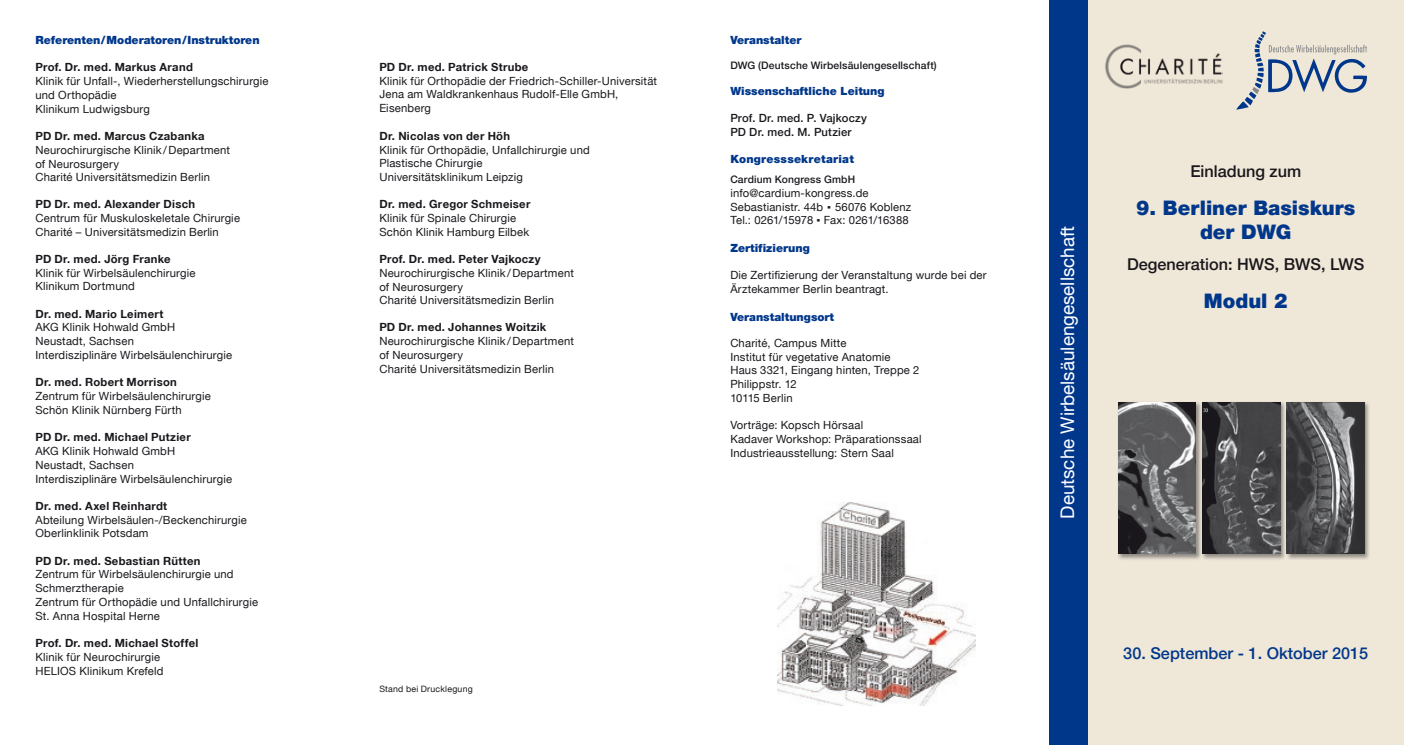
<style>
.page{position:relative;width:1404px;height:745px;background:#fff}
.page>*{position:absolute;margin:0;border:0;box-sizing:border-box;transform-origin:0 0}
.t1{font:900 20px/24px "Helvetica Neue LT";color:#00378b;text-align:center}
.t2{font:18.75px "Helvetica Neue LT";color:#fff}
.t3{font:500 16.25px "Helvetica Neue LT";color:#1a171c}
.t4{font:500 16.25px "Helvetica Neue LT";color:#00378b}
.t5{font:11.25px/13.8px "Helvetica Neue LT";letter-spacing:.015em;color:#1a171c}
.t6{font:700 11.25px "Helvetica Neue LT";letter-spacing:.025em;color:#1a171c}
.t7{font:900 11.25px "Helvetica Neue LT";color:#00378b}
.t8{font:500 11.25px/13.5px "Helvetica Neue LT";letter-spacing:.015em;color:#1a171c}
.t9{font:900 11.25px "Helvetica Neue LT";letter-spacing:.025em;color:#00378b}
.t10{font:500 10.25px "Helvetica Neue LT";letter-spacing:.015em;color:#1a171c}
.t11{font:8.75px "Helvetica Neue LT";letter-spacing:.025em;color:#1a171c}
.s1{font-family:"Times New Roman"}
</style>
<div class="page">
<img style="left:777px;top:502px;width:198px;height:202px">
<div style="left:1048px;top:0;width:355px;height:744px;background:#efe7d8"></div>
<div style="left:1049px;top:0;width:38px;height:744px;background:#00378b"></div>
<div style="left:1116px;top:400px;width:85px;height:160px;background:#1a171c;opacity:.45"></div>
<img style="left:1118px;top:402px;width:77px;height:151px">
<div style="left:1200px;top:400px;width:86px;height:160px;background:#1a171c;opacity:.45"></div>
<img style="left:1202px;top:402px;width:77px;height:151px">
<div style="left:1285px;top:400px;width:85px;height:160px;background:#1a171c;opacity:.45"></div>
<img style="left:1286px;top:402px;width:78px;height:151px">
<svg style="left:1236px;top:31px;width:130px;height:79px"></svg>
<img style="left:1105px;top:44px;width:117px;height:44px">
<p class="t7" style="left:35px;top:33px;width:226px">Referenten/Moderatoren/Instruktoren</p>
<p class="t6" style="left:35px;top:60px;width:159px">Prof. Dr. med. Markus Arand</p>
<p class="t5" style="left:35px;top:74px;width:235px">Klinik für Unfall-, Wiederherstellungschirurgie und Orthopädie<br>Klinikum Ludwigsburg</p>
<p class="t6" style="left:35px;top:129px;width:171px">PD Dr. med. Marcus Czabanka</p>
<p class="t5" style="left:35px;top:143px;width:196px">Neurochirurgische Klinik/Department of Neurosurgery<br>Charité Universitätsmedizin Berlin</p>
<p class="t6" style="left:35px;top:197px;width:161px">PD Dr. med. Alexander Disch</p>
<p class="t5" style="left:35px;top:211px;width:206px">Centrum für Muskuloskeletale Chirurgie<br>Charité – Universitätsmedizin Berlin</p>
<p class="t6" style="left:35px;top:252px;width:137px">PD Dr. med. Jörg Franke</p>
<p class="t5" style="left:35px;top:265px;width:161px">Klinik für Wirbelsäulenchirurgie<br>Klinikum Dortmund</p>
<p class="t6" style="left:35px;top:306px;width:129px">Dr. med. Mario Leimert</p>
<p class="t5" style="left:35px;top:320px;width:198px">AKG Klinik Hohwald GmbH<br>Neustadt, Sachsen<br>Interdisziplinäre Wirbelsäulenchirurgie</p>
<p class="t6" style="left:35px;top:375px;width:143px">Dr. med. Robert Morrison</p>
<p class="t5" style="left:35px;top:389px;width:177px">Zentrum für Wirbelsäulenchirurgie<br>Schön Klinik Nürnberg Fürth</p>
<p class="t6" style="left:35px;top:430px;width:157px">PD Dr. med. Michael Putzier</p>
<p class="t5" style="left:35px;top:443px;width:198px">AKG Klinik Hohwald GmbH<br>Neustadt, Sachsen<br>Interdisziplinäre Wirbelsäulenchirurgie</p>
<p class="t6" style="left:35px;top:498px;width:133px">Dr. med. Axel Reinhardt</p>
<p class="t5" style="left:35px;top:512px;width:213px">Abteilung Wirbelsäulen-/Beckenchirurgie<br>Oberlinklinik Potsdam</p>
<p class="t6" style="left:35px;top:553px;width:166px">PD Dr. med. Sebastian Rütten</p>
<p class="t5" style="left:35px;top:567px;width:224px">Zentrum für Wirbelsäulenchirurgie und<br>Schmerztherapie<br>Zentrum für Orthopädie und Unfallchirurgie<br>St. Anna Hospital Herne</p>
<p class="t6" style="left:35px;top:635px;width:164px">Prof. Dr. med. Michael Stoffel</p>
<p class="t5" style="left:35px;top:649px;width:130px">Klinik für Neurochirurgie<br>HELIOS Klinikum Krefeld</p>
<p class="t6" style="left:379px;top:60px;width:150px">PD Dr. med. Patrick Strube</p>
<p class="t5" style="left:379px;top:74px;width:279px">Klinik für Orthopädie der Friedrich-Schiller-Universität<br>Jena am Waldkrankenhaus Rudolf-Elle GmbH,<br>Eisenberg</p>
<p class="t6" style="left:379px;top:129px;width:132px">Dr. Nicolas von der Höh</p>
<p class="t5" style="left:379px;top:142px;width:212px">Klinik für Orthopädie, Unfallchirurgie und<br>Plastische Chirurgie<br>Universitätsklinikum Leipzig</p>
<p class="t6" style="left:379px;top:197px;width:152px">Dr. med. Gregor Schmeiser</p>
<p class="t5" style="left:379px;top:211px;width:151px">Klinik für Spinale Chirurgie<br>Schön Klinik Hamburg Eilbek</p>
<p class="t6" style="left:379px;top:252px;width:163px">Prof. Dr. med. Peter Vajkoczy</p>
<p class="t5" style="left:379px;top:266px;width:196px">Neurochirurgische Klinik/Department of Neurosurgery<br>Charité Universitätsmedizin Berlin</p>
<p class="t6" style="left:379px;top:320px;width:168px">PD Dr. med. Johannes Woitzik</p>
<p class="t5" style="left:379px;top:334px;width:196px">Neurochirurgische Klinik/Department of Neurosurgery<br>Charité Universitätsmedizin Berlin</p>
<p class="t7" style="left:730px;top:33px;width:73px">Veranstalter</p>
<p class="t10" style="left:730px;top:59px;width:208px">DWG (Deutsche Wirbelsäulengesellschaft)</p>
<p class="t7" style="left:730px;top:84px;width:156px">Wissenschaftliche Leitung</p>
<p class="t8" style="left:730px;top:111px;width:138px">Prof. Dr. med. P. Vajkoczy<br>PD Dr. med. M. Putzier</p>
<p class="t9" style="left:730px;top:152px;width:125px">Kongresssekretariat</p>
<p class="t10" style="left:730px;top:173px;width:126px">Cardium Kongress GmbH</p>
<p class="t5" style="left:730px;top:186px;width:182px">info@cardium-kongress.de<br>Sebastianistr. 44b <span class="s1">▪</span> 56076 Koblenz<br>Tel.: 0261/15978 <span class="s1">▪</span> Fax: 0261/16388</p>
<p class="t7" style="left:730px;top:241px;width:81px">Zertifizierung</p>
<p class="t5" style="left:730px;top:268px;width:258px">Die Zertifizierung der Veranstaltung wurde bei der<br>Ärztekammer Berlin beantragt.</p>
<p class="t7" style="left:730px;top:310px;width:105px">Veranstaltungsort</p>
<p class="t5" style="left:730px;top:335px;width:190px">Charité, Campus Mitte<br>Institut für vegetative Anatomie<br>Haus 3321, Eingang hinten, Treppe 2<br>Philippstr. 12<br>10115 Berlin</p>
<p class="t5" style="left:730px;top:418px;width:193px">Vorträge: Kopsch Hörsaal<br>Kadaver Workshop: Präparationssaal<br>Industrieausstellung: Stern Saal</p>
<p class="t11" style="left:379px;top:683px;width:95px">Stand bei Drucklegung</p>
<h2 class="t2" style="left:1056px;top:518px;width:294px;rotate:-90deg">Deutsche Wirbelsäulengesellschaft</h2>
<h3 class="t3" style="left:1190px;top:162px;width:112px">Einladung zum</h3>
<h1 class="t1" style="left:1136px;top:196px;width:220px">9. Berliner Basiskurs der DWG</h1>
<h3 class="t3" style="left:1126px;top:254px;width:239px">Degeneration: HWS, BWS, LWS</h3>
<h1 class="t1" style="left:1203px;top:288px;width:85px">Modul 2</h1>
<h3 class="t4" style="left:1123px;top:643px;width:246px">30. September - 1. Oktober 2015</h3>
</div>
